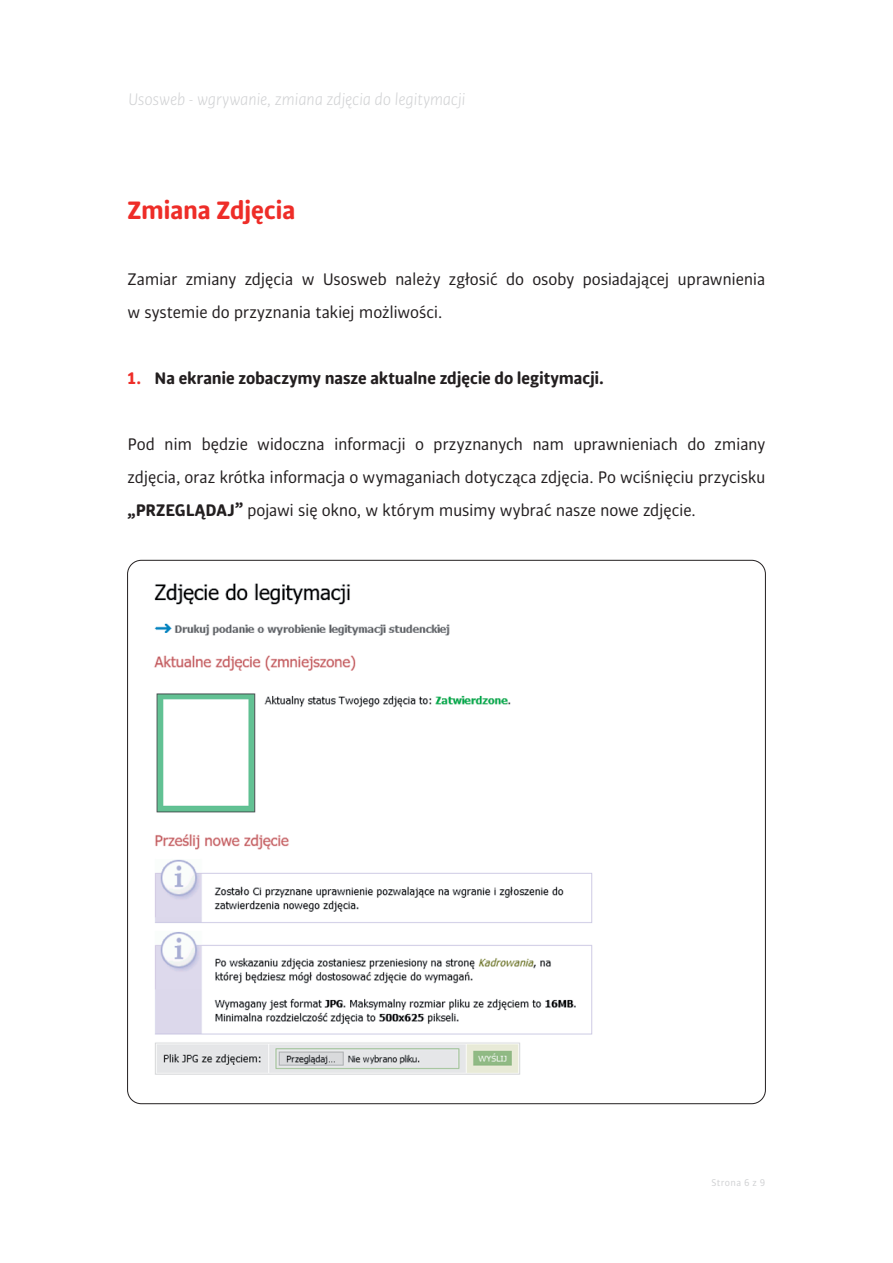
<style>
.page{position:relative;width:893px;height:1263px;background:#fff}
.page>*{position:absolute;margin:0;border:0;box-sizing:border-box;transform-origin:0 0}
.t1{font:700 27px "Bulo Rounded";letter-spacing:-.015em;color:#ee2d28}
.t2{font:18px/33px "Bulo Rounded";letter-spacing:-.015em;color:#231f20}
.t3{font:700 18px "Bulo Rounded";letter-spacing:-.01em;color:#231f20}
.t4{font:italic 300 18px "Bulo Rounded";letter-spacing:-.01em;color:#d1d2d4}
.t5{font:10.5px "Bulo Rounded";letter-spacing:.035em;color:#d1d2d4}
.s1{color:#ee2d28}
.s2{font-weight:700}
</style>
<div class="page">
<img style="left:128px;top:560px;width:637px;height:515px">
<p class="t4" style="left:128px;top:88px;width:339px">Usosweb - wgrywanie, zmiana zdjęcia do legitymacji</p>
<h1 class="t1" style="left:128px;top:193px;width:169px">Zmiana Zdjęcia</h1>
<p class="t2" style="left:128px;top:263px;width:639px">Zamiar zmiany zdjęcia w Usosweb należy zgłosić do osoby posiadającej uprawnienia w systemie do przyznania takiej możliwości.</p>
<p class="t3" style="left:128px;top:367px;width:478px"><span class="s1">1.</span> Na ekranie zobaczymy nasze aktualne zdjęcie do legitymacji.</p>
<p class="t2" style="left:128px;top:428px;width:639px;text-align:justify">Pod nim będzie widoczna informacji o przyznanych nam uprawnieniach do zmiany zdjęcia, oraz krótka informacja o wymaganiach dotycząca zdjęcia. Po wciśnięciu przycisku <span class="s2">„PRZEGLĄDAJ”</span> pojawi się okno, w którym musimy wybrać nasze nowe zdjęcie.</p>
<p class="t5" style="left:711px;top:1176px;width:55px">Strona 6 z 9</p>
</div>
